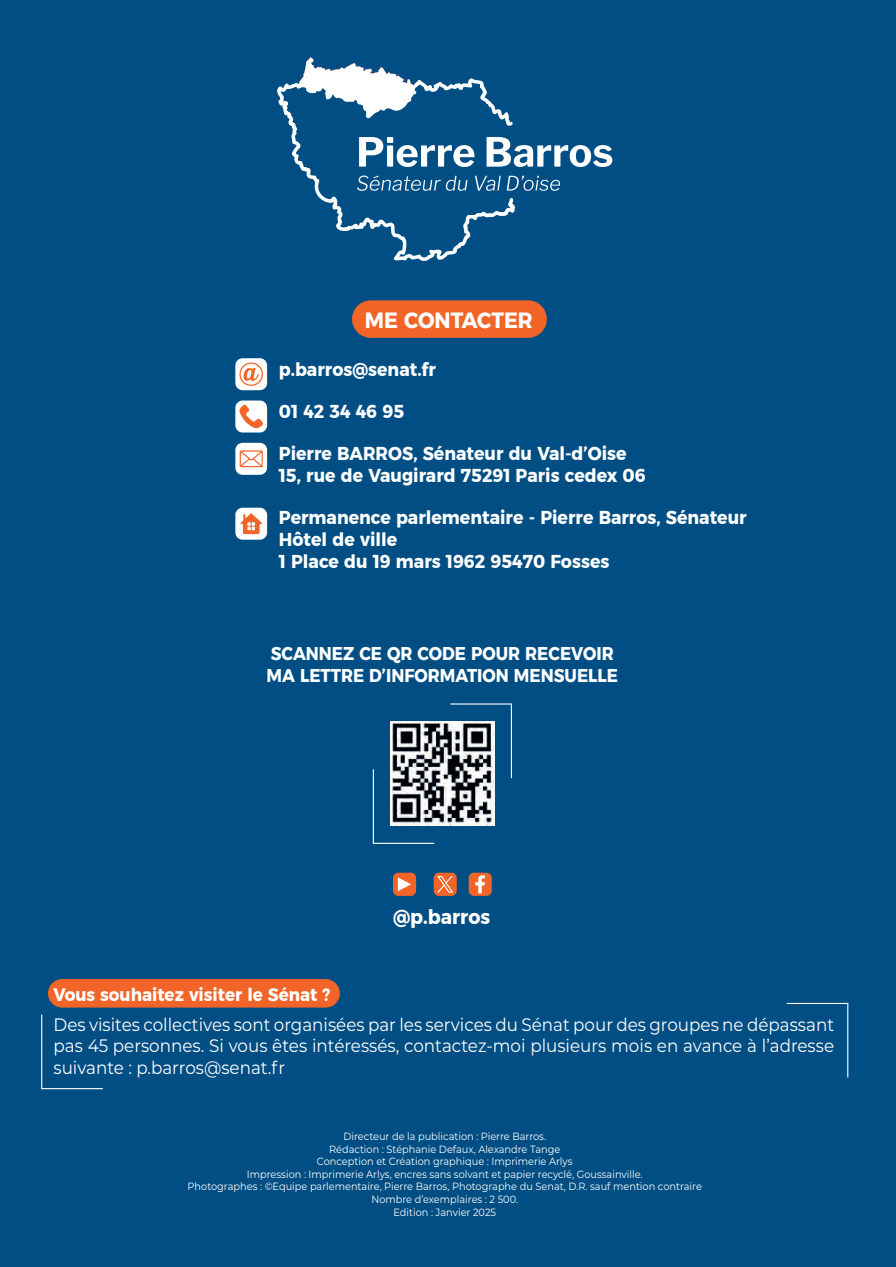
<style>
.page{position:relative;width:896px;height:1267px;background:#fff}
.page>*{position:absolute;margin:0;border:0;box-sizing:border-box;transform-origin:0 0}
.t1{font:700 22.05px "Montserrat";color:#fff;scale:.93 1}
.t2{font:700 20.25px "Montserrat";color:#fff;scale:.93 1}
.t3{font:700 18.6px/22.4px "Montserrat";color:#fff;scale:.93 1}
.t4{font:700 18.45px/22.2px "Montserrat";color:#fff;scale:.9 1}
.t5{font:18px/21.6px "Montserrat";color:#fff;text-align:justify;scale:.93 1}
.t6{font:700 18px "Montserrat";color:#fff;scale:.93 1}
.t7{font:10.5px/12.6px "Montserrat";color:#fff;text-align:center;scale:.93 1}
</style>
<div class="page">
<div style="left:0;top:0;width:895px;height:1267px;background:#004e83"></div>
<svg style="left:449px;top:703px;width:63px;height:76px"></svg>
<svg style="left:372px;top:769px;width:63px;height:75px"></svg>
<img style="left:390px;top:722px;width:104px;height:103px">
<div style="left:433px;top:872px;width:23px;height:24px;background:#f26428;border-radius:5px"></div>
<svg style="left:437px;top:876px;width:16px;height:16px"></svg>
<div style="left:468px;top:872px;width:23px;height:24px;background:#f26428;border-radius:5px"></div>
<svg style="left:475px;top:875px;width:10px;height:18px"></svg>
<div style="left:393px;top:872px;width:23px;height:24px;background:#f26428;border-radius:5px"></div>
<svg style="left:398px;top:877px;width:13px;height:14px"></svg>
<svg style="left:303px;top:57px;width:91px;height:17px"></svg>
<svg style="left:277px;top:74px;width:238px;height:187px"></svg>
<svg style="left:359px;top:137px;width:115px;height:30px"></svg>
<svg style="left:486px;top:137px;width:126px;height:30px"></svg>
<svg style="left:357px;top:176px;width:110px;height:15px"></svg>
<svg style="left:475px;top:176px;width:25px;height:15px"></svg>
<svg style="left:506px;top:176px;width:54px;height:15px"></svg>
<div style="left:352px;top:300px;width:195px;height:38px;background:#f26428;border-radius:19px"></div>
<div style="left:235px;top:508px;width:32px;height:32px;background:#fff;border-radius:7px"></div>
<svg style="left:240px;top:513px;width:22px;height:21px"></svg>
<div style="left:235px;top:358px;width:32px;height:32px;background:#fff;border-radius:7px"></div>
<svg style="left:239px;top:362px;width:24px;height:24px"></svg>
<div style="left:235px;top:400px;width:32px;height:32px;background:#fff;border-radius:7px"></div>
<svg style="left:239px;top:404px;width:24px;height:24px"></svg>
<div style="left:235px;top:443px;width:32px;height:32px;background:#fff;border-radius:7px"></div>
<svg style="left:240px;top:450px;width:23px;height:17px"></svg>
<div style="left:48px;top:979px;width:292px;height:28px;background:#f26428;border-radius:14px"></div>
<svg style="left:786px;top:1002px;width:62px;height:76px"></svg>
<svg style="left:41px;top:1014px;width:62px;height:75px"></svg>
<h1 class="t1" style="left:365px;top:303px;width:182px">ME CONTACTER</h1>
<h3 class="t3" style="left:279px;top:358px;width:170px">p.barros@senat.fr</h3>
<h3 class="t3" style="left:279px;top:400px;width:136px">01 42 34 46 95</h3>
<h3 class="t3" style="left:279px;top:441px;width:396px">Pierre BARROS, Sénateur du Val-d’Oise<br>15, rue de Vaugirard 75291 Paris cedex 06</h3>
<h3 class="t3" style="left:279px;top:505px;width:504px">Permanence parlementaire - Pierre Barros, Sénateur<br>Hôtel de ville<br>1 Place du 19 mars 1962 95470 Fosses</h3>
<h3 class="t4" style="left:266px;top:642px;width:392px">SCANNEZ CE QR CODE POUR RECEVOIR<br>MA LETTRE D’INFORMATION MENSUELLE</h3>
<h2 class="t2" style="left:393px;top:900px;width:106px">@p.barros</h2>
<h3 class="t6" style="left:53px;top:979px;width:299px">Vous souhaitez visiter le Sénat ?</h3>
<h3 class="t5" style="left:53px;top:1012px;width:840px">Des visites collectives sont organisées par les services du Sénat pour des groupes ne dépassant pas 45 personnes. Si vous êtes intéressés, contactez-moi plusieurs mois en avance à l’adresse suivante : p.barros@senat.fr</h3>
<p class="t7" style="left:187px;top:1129px;width:554px">Directeur de la publication : Pierre Barros.<br>Rédaction : Stéphanie Defaux, Alexandre Tange<br>Conception et Création graphique : Imprimerie Arlys<br>Impression : Imprimerie Arlys, encres sans solvant et papier recyclé, Goussainville.<br>Photographes : ©Equipe parlementaire, Pierre Barros, Photographe du Senat, D.R. sauf mention contraire Nombre d’exemplaires : 2 500.<br>Edition : Janvier 2025</p>
</div>
